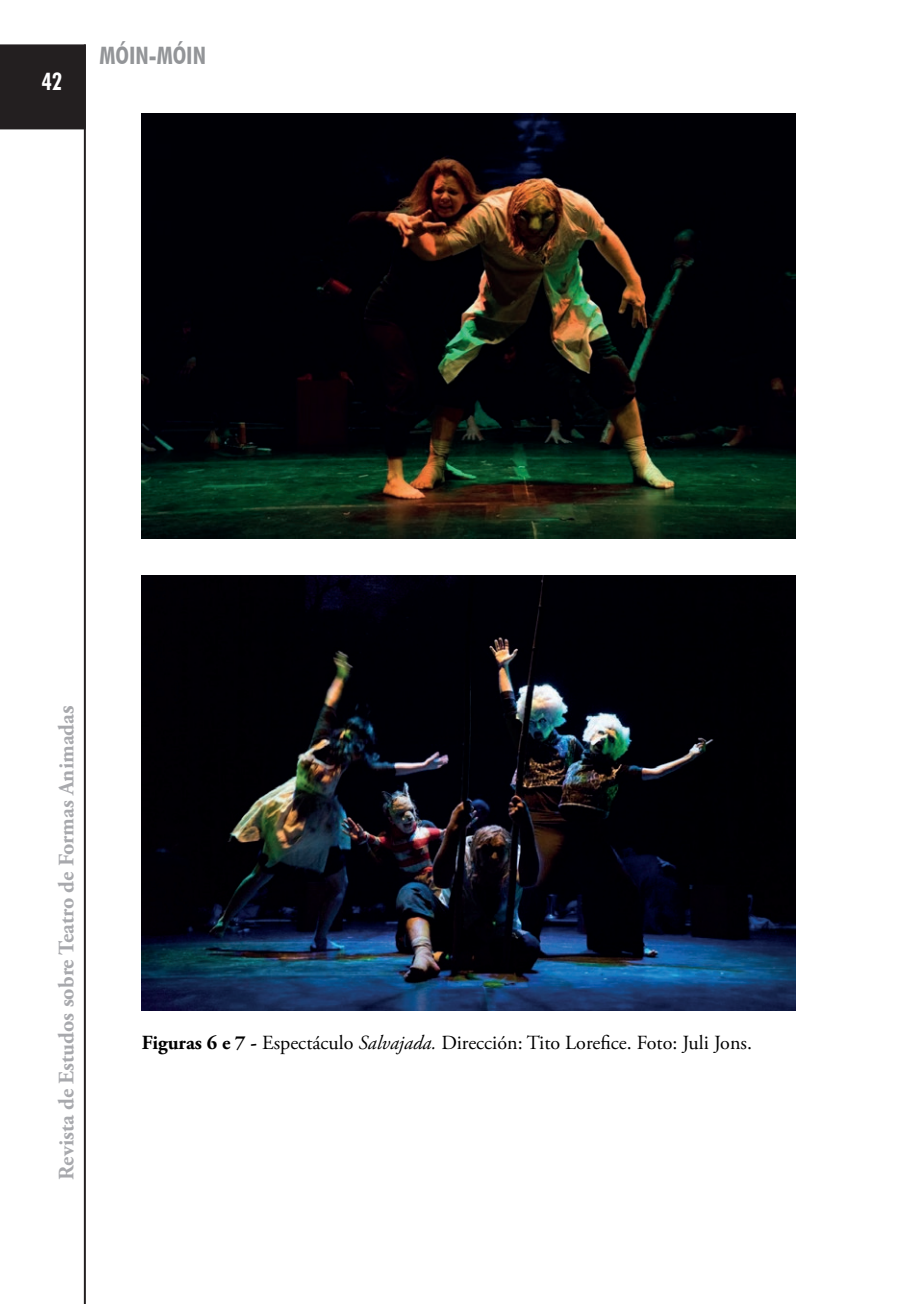
<style>
.page{position:relative;width:908px;height:1304px;background:#fff}
.page>*{position:absolute;margin:0;border:0;box-sizing:border-box;transform-origin:0 0}
.t1{font:700 condensed 24px "Futura BT";color:#939598}
.t2{font:700 condensed 24px "Futura BT";color:#fff}
.t3{font:700 22px "Adobe Garamond Pro";color:#a8a9ad}
.t4{font:20px "Adobe Garamond Pro";color:#000}
.s1{font-size:24px}
.s2{font-weight:700}
.s3{font-style:italic}
</style>
<div class="page">
<div style="left:0;top:44px;width:84px;height:85px;background:#231f20"></div>
<hr style="left:84px;top:44px;width:2px;height:1260px;background:#231f20">
<img style="left:141px;top:113px;width:653px;height:426px">
<img style="left:141px;top:575px;width:654px;height:436px">
<p class="t2" style="left:41px;top:67px;width:23px">42</p>
<p class="t1" style="left:99px;top:41px;width:108px">MÓIN-MÓIN</p>
<p class="t3" style="left:54px;top:1180px;width:476px;rotate:-90deg">Revista de Estudos sobre Teatro de Formas Animada<span class="s1">s</span></p>
<p class="t4" style="left:142px;top:1031px;width:611px"><span class="s2">Figuras 6 e 7 -</span> Espectáculo <span class="s3">Salvajada.</span> Dirección: Tito Lorefice. Foto: Juli Jons.</p>
</div>
